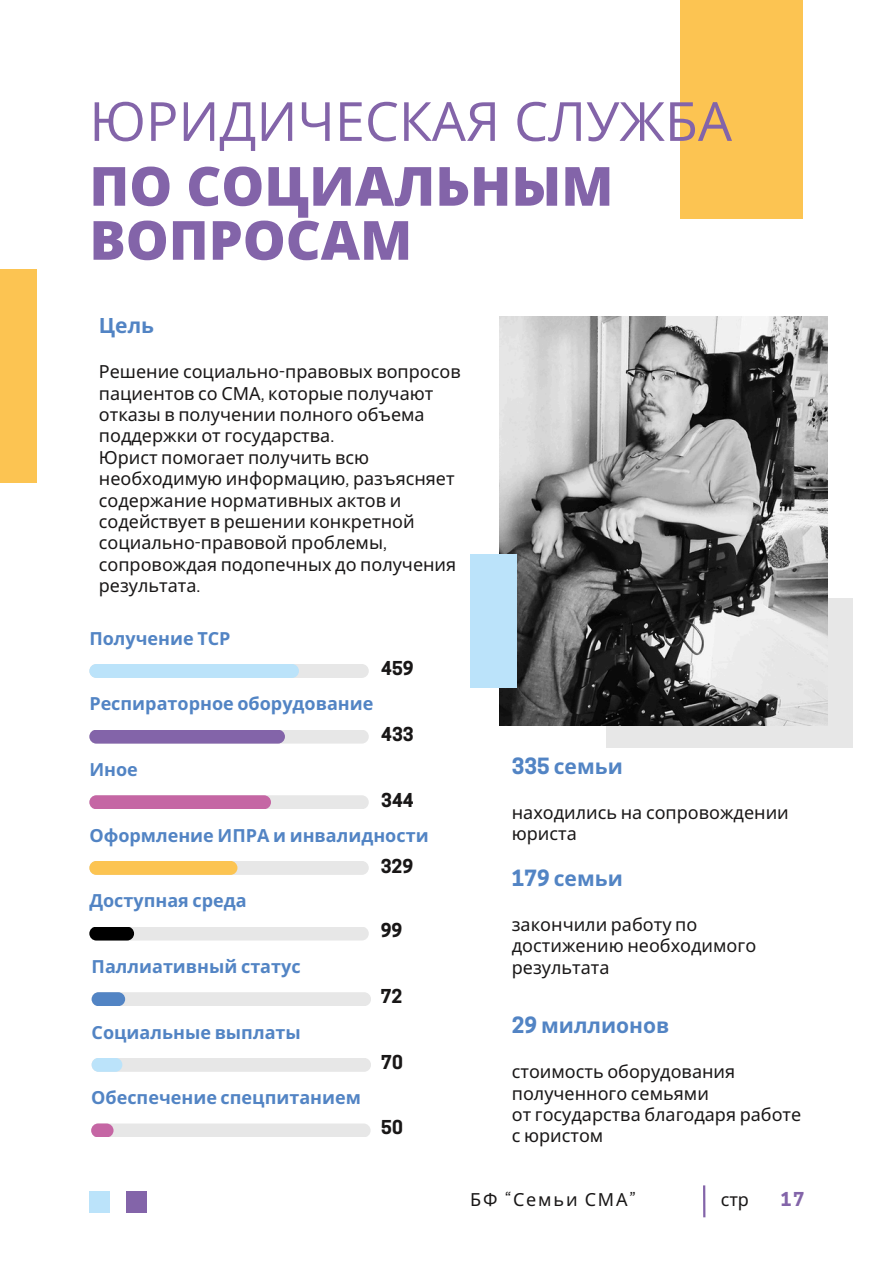
<style>
.page{position:relative;width:894px;height:1264px;background:#fff}
.page>*{position:absolute;margin:0;border:0;box-sizing:border-box;transform-origin:0 0}
.t1{font:800 54px/54px "Open Sans";color:#8364a9}
.t2{font:54px "Open Sans";color:#8364a9}
.t3{font:700 21px "Noto Sans";color:#5284c4}
.t4{font:18px/21.3px "Noto Sans";color:#191717}
.t5{font:700 18px "Noto Sans";color:#5284c4}
.t6{font:700 18px "Cooper Hewitt";color:#191717}
.t7{font:18px "Noto Sans";letter-spacing:.1em;color:#191717}
.t8{font:700 18px "Cooper Hewitt";color:#8364a9}
.s1{font-family:"Cooper Hewitt"}
</style>
<div class="page">
<div style="left:0;top:269px;width:37px;height:213px;background:#fcc452"></div>
<div style="left:606px;top:598px;width:246px;height:149px;background:#e7e7e7"></div>
<div style="left:679px;top:0;width:123px;height:219px;background:#fcc452"></div>
<img style="left:499px;top:316px;width:327px;height:409px">
<div style="left:470px;top:554px;width:46px;height:134px;background:#bbe3fa"></div>
<div style="left:89px;top:664px;width:279px;height:14px;background:#e7e7e7;border-radius:7px"></div>
<div style="left:89px;top:664px;width:210px;height:14px;background:#bbe3fa;border-radius:7px"></div>
<div style="left:89px;top:729px;width:279px;height:14px;background:#e7e7e7;border-radius:7px"></div>
<div style="left:89px;top:729px;width:196px;height:14px;background:#8364a9;border-radius:7px"></div>
<div style="left:89px;top:795px;width:279px;height:14px;background:#e7e7e7;border-radius:7px"></div>
<div style="left:89px;top:795px;width:182px;height:14px;background:#c566a4;border-radius:7px"></div>
<div style="left:89px;top:861px;width:279px;height:13px;background:#e7e7e7;border-radius:7px"></div>
<div style="left:89px;top:861px;width:148px;height:13px;background:#fcc452;border-radius:7px"></div>
<div style="left:92px;top:992px;width:279px;height:14px;background:#e7e7e7;border-radius:7px"></div>
<div style="left:92px;top:992px;width:33px;height:14px;background:#5284c4;border-radius:7px"></div>
<div style="left:89px;top:926px;width:279px;height:14px;background:#e7e7e7;border-radius:7px"></div>
<div style="left:89px;top:926px;width:45px;height:14px;background:#000;border-radius:7px"></div>
<div style="left:92px;top:1057px;width:279px;height:14px;background:#e7e7e7;border-radius:7px"></div>
<div style="left:92px;top:1057px;width:30px;height:14px;background:#bbe3fa;border-radius:7px"></div>
<div style="left:91px;top:1123px;width:279px;height:14px;background:#e7e7e7;border-radius:7px"></div>
<div style="left:91px;top:1123px;width:22px;height:14px;background:#c566a4;border-radius:7px"></div>
<hr style="left:702px;top:1185px;width:3px;height:32px;background:#8364a9">
<div style="left:127px;top:1190px;width:20px;height:22px;background:#8364a9"></div>
<div style="left:89px;top:1190px;width:21px;height:22px;background:#bbe3fa"></div>
<h1 class="t2" style="left:89px;top:83px;width:644px">ЮРИДИЧЕСКАЯ СЛУЖБА</h1>
<h3 class="t1" style="left:89px;top:158px;width:525px">ПО СОЦИАЛЬНЫМ<br>ВОПРОСАМ</h3>
<p class="t3" style="left:99px;top:310px;width:57px">Цель</p>
<p class="t4" style="left:99px;top:360px;width:363px">Решение социально<span class="s1">-</span>правовых вопросов пациентов со СМА<span class="s1">,</span> которые получают отказы в получении полного объема поддержки от государства<span class="s1">.</span></p>
<p class="t4" style="left:99px;top:446px;width:357px">Юрист помогает получить всю необходимую информацию<span class="s1">,</span> разъясняет содержание нормативных актов и содействует в решении конкретной</p>
<p class="t4" style="left:99px;top:531px;width:359px">социально<span class="s1">-</span>правовой проблемы<span class="s1">, </span>сопровождая подопечных до получения результата<span class="s1">.</span></p>
<p class="t5" style="left:89px;top:625px;width:143px">Получение ТСР</p>
<p class="t5" style="left:89px;top:691px;width:285px">Респираторное оборудование</p>
<p class="t5" style="left:89px;top:756px;width:50px">Иное</p>
<p class="t6" style="left:381px;top:661px;width:34px">459</p>
<p class="t6" style="left:381px;top:727px;width:34px">433</p>
<p class="t6" style="left:381px;top:793px;width:34px">344</p>
<h3 class="t5" style="left:89px;top:822px;width:340px">Оформление ИПРА и инвалидности</h3>
<p class="t5" style="left:89px;top:888px;width:159px">Доступная среда</p>
<p class="t5" style="left:92px;top:953px;width:210px">Паллиативный статус</p>
<h3 class="t5" style="left:92px;top:1019px;width:211px">Социальные выплаты</h3>
<p class="t5" style="left:91px;top:1085px;width:271px">Обеспечение спецпитанием</p>
<p class="t6" style="left:380px;top:859px;width:34px">329</p>
<p class="t6" style="left:380px;top:924px;width:23px">99</p>
<p class="t6" style="left:380px;top:989px;width:23px">72</p>
<p class="t6" style="left:381px;top:1055px;width:23px">70</p>
<p class="t6" style="left:381px;top:1120px;width:23px">50</p>
<p class="t3" style="left:511px;top:751px;width:112px"><span class="s1">335</span> семьи</p>
<p class="t4" style="left:511px;top:801px;width:278px">находились на сопровождении юриста</p>
<h3 class="t3" style="left:511px;top:863px;width:112px"><span class="s1">179</span> семьи</h3>
<p class="t4" style="left:511px;top:913px;width:246px">закончили работу по достижению необходимого</p>
<p class="t4" style="left:511px;top:956px;width:99px">результата</p>
<p class="t3" style="left:511px;top:1010px;width:159px"><span class="s1">29</span> миллионов</p>
<p class="t4" style="left:511px;top:1060px;width:225px">стоимость оборудования полученного семьями</p>
<p class="t4" style="left:511px;top:1103px;width:291px">от государства благодаря работе</p>
<p class="t4" style="left:511px;top:1124px;width:93px">с юристом</p>
<p class="t7" style="left:470px;top:1186px;width:167px">БФ <span class="s1">“</span>Семьи СМА<span class="s1">”</span></p>
<p class="t4" style="left:720px;top:1188px;width:30px">стр</p>
<p class="t8" style="left:780px;top:1192px;width:25px">17</p>
</div>
